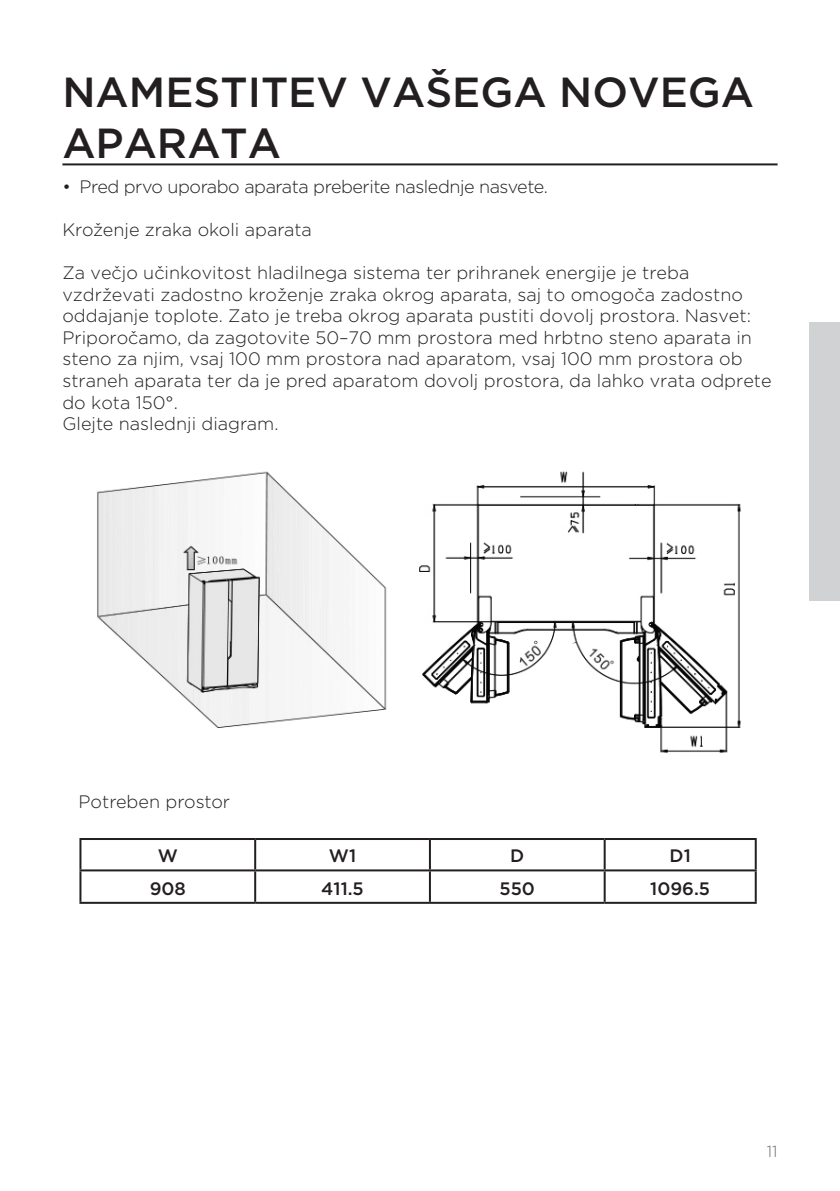
<style>
.page{position:relative;width:840px;height:1191px;background:#fff}
.page>*{position:absolute;margin:0;border:0;box-sizing:border-box;transform-origin:0 0}
.glavni_naslov{font:500 42px/50.4px "Gotham";color:#231f20}
.besedilo{font:300 18px/21.6px "Gotham";color:#231f20}
.seznam{font:300 18px "Gotham";color:#231f20}
.seznam-2{font:300 18px "Gotham";letter-spacing:-.025em;color:#231f20}
.podnaslov1-1{font:500 18px "Gotham";color:#231f20}
.t1{font:300 16px "Gotham";color:#6c6d70}
</style>
<div class="page">
<div style="left:808px;top:322px;width:31px;height:279px;background:#d1d2d4"></div>
<hr style="left:62px;top:163px;width:715px;height:2px;background:#231f20">
<img style="left:97px;top:471px;width:644px;height:282px">
<hr style="left:79px;top:838px;width:176px;height:2px;background:#231f20">
<hr style="left:79px;top:840px;width:2px;height:29px;background:#231f20">
<hr style="left:255px;top:838px;width:174px;height:2px;background:#231f20">
<hr style="left:254px;top:840px;width:2px;height:29px;background:#231f20">
<hr style="left:429px;top:838px;width:175px;height:2px;background:#231f20">
<hr style="left:428px;top:840px;width:2px;height:29px;background:#231f20">
<hr style="left:604px;top:838px;width:152px;height:2px;background:#231f20">
<hr style="left:603px;top:840px;width:2px;height:29px;background:#231f20">
<hr style="left:754px;top:840px;width:2px;height:29px;background:#231f20">
<hr style="left:79px;top:869px;width:176px;height:2px;background:#231f20">
<hr style="left:79px;top:871px;width:2px;height:31px;background:#231f20">
<hr style="left:255px;top:869px;width:174px;height:2px;background:#231f20">
<hr style="left:254px;top:871px;width:2px;height:31px;background:#231f20">
<hr style="left:429px;top:869px;width:175px;height:2px;background:#231f20">
<hr style="left:428px;top:871px;width:2px;height:31px;background:#231f20">
<hr style="left:604px;top:869px;width:152px;height:2px;background:#231f20">
<hr style="left:603px;top:871px;width:2px;height:31px;background:#231f20">
<hr style="left:754px;top:871px;width:2px;height:31px;background:#231f20">
<hr style="left:79px;top:902px;width:176px;height:2px;background:#231f20">
<hr style="left:255px;top:902px;width:174px;height:2px;background:#231f20">
<hr style="left:429px;top:902px;width:175px;height:2px;background:#231f20">
<hr style="left:604px;top:902px;width:152px;height:2px;background:#231f20">
<p class="glavni_naslov" style="left:62px;top:67px;width:692px">NAMESTITEV VAŠEGA NOVEGA<br>APARATA</p>
<p class="seznam-2" style="left:62px;top:175px;width:486px">• Pred prvo uporabo aparata preberite naslednje nasvete.</p>
<p class="seznam" style="left:62px;top:218px;width:251px">Kroženje zraka okoli aparata</p>
<p class="besedilo" style="left:62px;top:261px;width:710px">Za večjo učinkovitost hladilnega sistema ter prihranek energije je treba vzdrževati zadostno kroženje zraka okrog aparata, saj to omogoča zadostno oddajanje toplote. Zato je treba okrog aparata pustiti dovolj prostora. Nasvet:<br>Priporočamo, da zagotovite 50–70 mm prostora med hrbtno steno aparata in steno za njim, vsaj 100 mm prostora nad aparatom, vsaj 100 mm prostora ob straneh aparata ter da je pred aparatom dovolj prostora, da lahko vrata odprete do kota 150°.</p>
<p class="seznam" style="left:62px;top:412px;width:217px">Glejte naslednji diagram.</p>
<p class="seznam" style="left:79px;top:790px;width:153px">Potreben prostor</p>
<p class="podnaslov1-1" style="left:158px;top:844px;width:22px">W</p>
<p class="podnaslov1-1" style="left:329px;top:844px;width:29px">W1</p>
<p class="podnaslov1-1" style="left:510px;top:844px;width:16px">D</p>
<p class="podnaslov1-1" style="left:669px;top:844px;width:23px">D1</p>
<p class="podnaslov1-1" style="left:150px;top:876px;width:38px">908</p>
<p class="podnaslov1-1" style="left:321px;top:876px;width:44px">411.5</p>
<p class="podnaslov1-1" style="left:499px;top:876px;width:37px">550</p>
<p class="podnaslov1-1" style="left:650px;top:876px;width:61px">1096.5</p>
<p class="t1" style="left:766px;top:1140px;width:12px">11</p>
</div>
